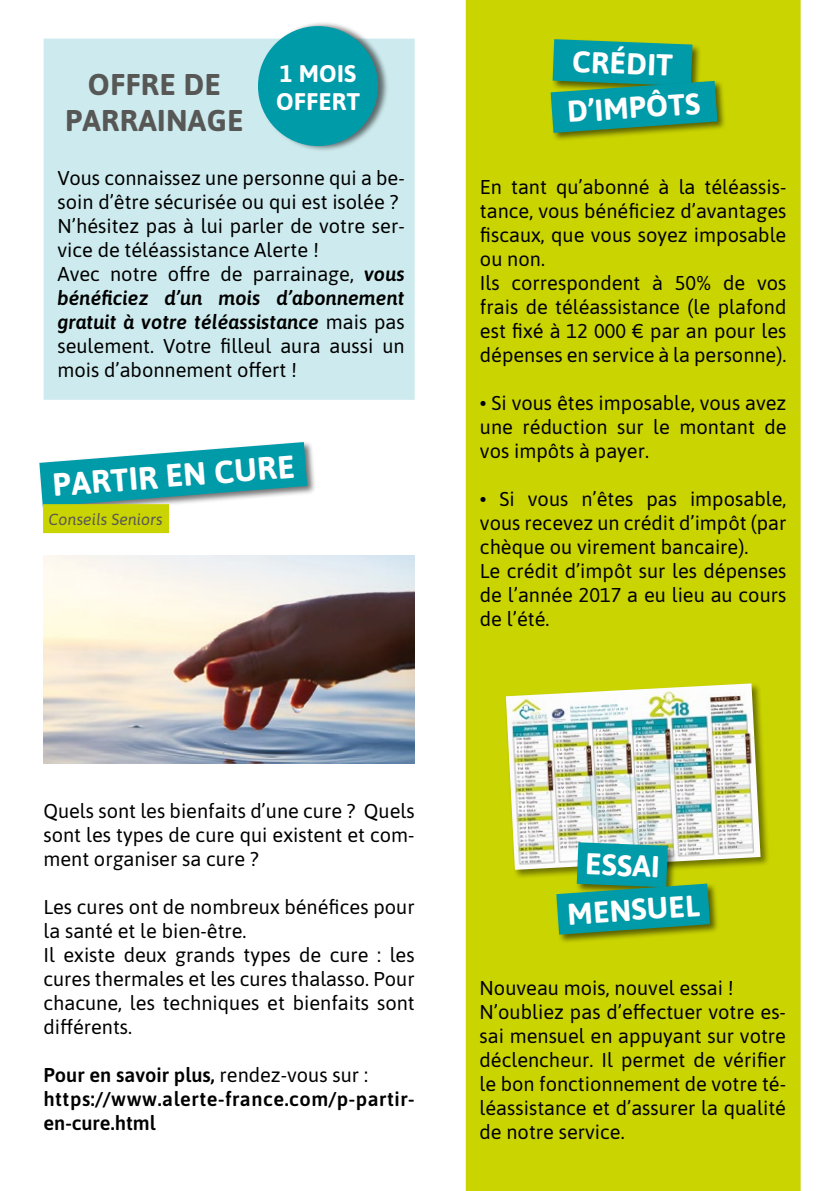
<style>
.page{position:relative;width:840px;height:1191px;background:#fff}
.page>*{position:absolute;margin:0;border:0;box-sizing:border-box;transform-origin:0 0}
.t1{font:700 32px "Asap";color:#fff}
.t2{font:700 30px "Asap";color:#fff}
.t3{font:700 30px/36px "Asap";letter-spacing:.01em;color:#575756;text-align:center}
.t4{font:700 24px/28.8px "Asap";letter-spacing:.01em;color:#fff}
.t5{font:20px/24px "Asap";color:#000}
.t6{font:600 20px/24px "Asap";letter-spacing:.025em;color:#000}
.t7{font:italic 16px "Asap";color:#575756}
.s1{font-weight:600;font-style:italic}
.s2{font-weight:400}
</style>
<div class="page">
<div style="left:44px;top:39px;width:370px;height:361px;background:#cdebee"></div>
<div style="left:465px;top:0;width:335px;height:1191px;background:#cad400"></div>
<div style="left:549px;top:80px;width:177px;height:62px;background:#000;opacity:.55"></div>
<svg style="left:549px;top:38px;width:169px;height:96px;background:#28a080"></svg>
<img style="left:44px;top:555px;width:370px;height:208px">
<div style="left:38px;top:441px;width:278px;height:75px;background:#000;opacity:.55"></div>
<svg style="left:38px;top:441px;width:270px;height:67px"></svg>
<div style="left:43px;top:504px;width:126px;height:29px;background:#cad400;border:2px solid #cad400"></div>
<div style="left:258px;top:22px;width:131px;height:131px;background:#000;opacity:.55"></div>
<div style="left:258px;top:26px;width:120px;height:120px;background:#009ba9;border-radius:50%"></div>
<div style="left:504px;top:682px;width:265px;height:197px;background:#000;opacity:.45"></div>
<img style="left:505px;top:683px;width:255px;height:187px">
<div style="left:555px;top:882px;width:164px;height:61px;background:#000;opacity:.55"></div>
<svg style="left:555px;top:841px;width:155px;height:94px;background:#3ba68c"></svg>
<h2 class="t3" style="left:65px;top:65px;width:180px">OFFRE DE<br>PARRAINAGE</h2>
<p class="t4" style="left:276px;top:58px;width:85px">1 MOIS<br>OFFERT</p>
<p class="t5" style="left:57px;top:164px;width:348px">Vous connaissez une personne qui a be&shy;soin d’être sécurisée ou qui est isolée ?<br>N’hésitez pas à lui parler de votre ser&shy;vice de téléassistance Alerte !<br>Avec notre offre de parrainage, <span class="s1">vous bénéficiez d’un mois d’abonnement gratuit à votre téléassistance</span> mais pas seulement. Votre filleul aura aussi un mois d’abonnement offert !</p>
<h1 class="t1" style="left:51px;top:461px;width:244px;rotate:-4deg">PARTIR EN CURE</h1>
<p class="t7" style="left:49px;top:508px;width:115px">Conseils Seniors</p>
<h2 class="t2" style="left:572px;top:40px;width:102px;rotate:2deg">CRÉDIT</h2>
<h2 class="t2" style="left:565px;top:91px;width:135px;rotate:-4deg">D’IMPÔTS</h2>
<p class="t5" style="left:479px;top:174px;width:308px">En tant qu’abonné à la téléassis&shy;tance, vous bénéficiez d’avantages fiscaux, que vous soyez imposable ou non.<br>Ils correspondent à 50% de vos frais de téléassistance (le plafond est fixé à 12 000 € par an pour les dépenses en service à la personne).</p>
<p class="t5" style="left:479px;top:390px;width:308px;text-align:justify">• Si vous êtes imposable, vous avez une réduction sur le montant de vos impôts à payer.</p>
<p class="t5" style="left:479px;top:486px;width:308px">• Si vous n’êtes pas imposable, vous recevez un crédit d’impôt (par chèque ou virement bancaire).<br>Le crédit d’impôt sur les dépenses de l’année 2017 a eu lieu au cours de l’été.</p>
<p class="t5" style="left:43px;top:798px;width:372px;text-align:justify">Quels sont les bienfaits d’une cure ? Quels sont les types de cure qui existent et com&shy;ment organiser sa cure ?</p>
<p class="t5" style="left:43px;top:894px;width:372px">Les cures ont de nombreux bénéfices pour la santé et le bien-être.<br>Il existe deux grands types de cure : les cures thermales et les cures thalasso. Pour chacune, les techniques et bienfaits sont différents.</p>
<p class="t6" style="left:43px;top:1062px;width:372px">Pour en savoir plus, <span class="s2">rendez-vous sur : </span>https://www.alerte-france.com/p-partir&shy;en-cure.html</p>
<h2 class="t2" style="left:585px;top:842px;width:76px;rotate:2deg">ESSAI</h2>
<h2 class="t2" style="left:565px;top:893px;width:134px;rotate:-4deg">MENSUEL</h2>
<p class="t5" style="left:479px;top:975px;width:308px">Nouveau mois, nouvel essai !<br>N’oubliez pas d’effectuer votre es&shy;sai mensuel en appuyant sur votre déclencheur. Il permet de vérifier le bon fonctionnement de votre té&shy;léassistance et d’assurer la qualité de notre service.</p>
</div>
